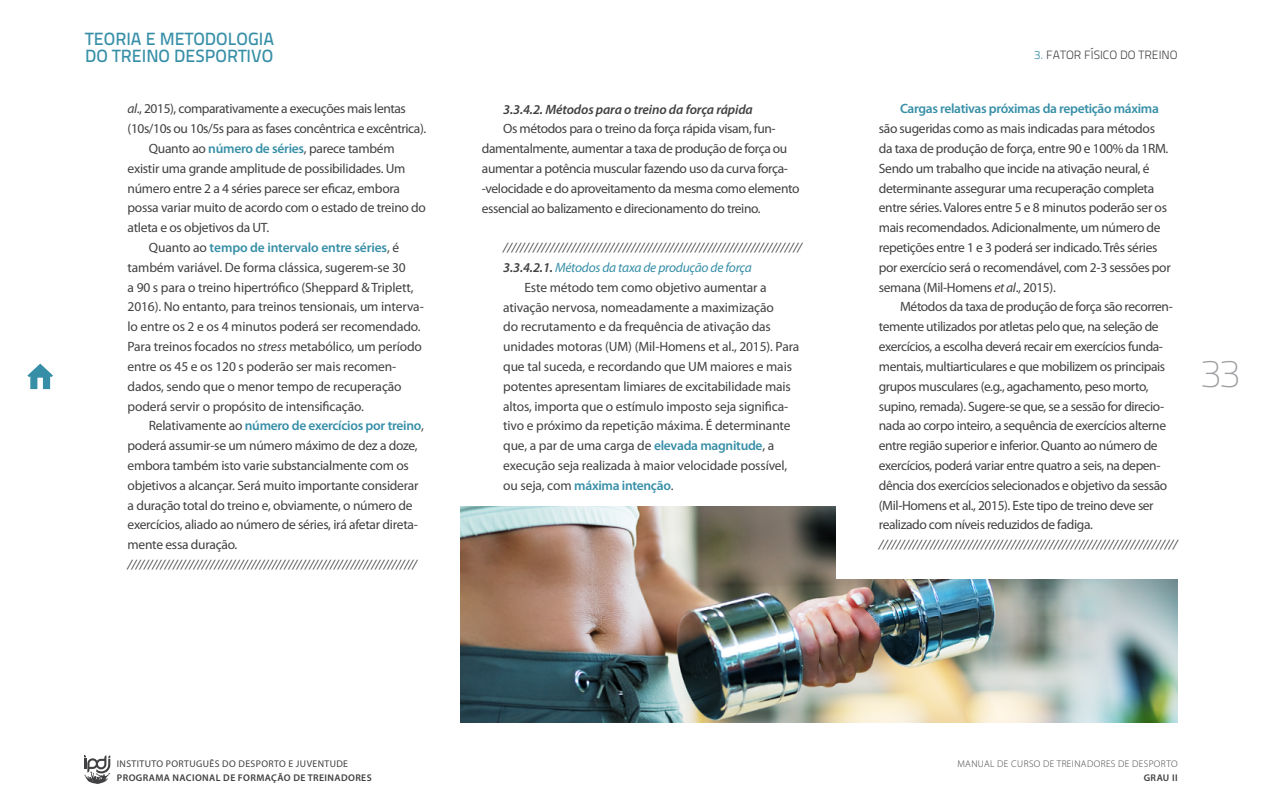
<style>
.page{position:relative;width:1263px;height:808px;background:#fff}
.page>*{position:absolute;margin:0;border:0;box-sizing:border-box;transform-origin:0 0}
.t1{font:700 39px "Titillium Text 14 L";color:#9d9fa2}
.t2{font:17.7px/16.4px "Titillium Text 14 L 600 wt";color:#378fa7}
.t3{font:13.5px/19.8px "Myriad Pro";letter-spacing:-.025em;color:#414042}
.t4{font:italic 13.5px "Myriad Pro";color:#414042}
.t5{font:600 13.5px "Myriad Pro";letter-spacing:-.02em;color:#378fa7}
.t6{font:italic 13.5px "Myriad Pro";letter-spacing:-.02em;color:#378fa7}
.t7{font:italic 600 13.5px "Myriad Pro";letter-spacing:-.01em;color:#414042}
.t8{font:12px "Titillium Text 14 L 250 wt";color:#414042}
.t9{font:600 9.75px "Myriad Pro";letter-spacing:.04em;color:#414042}
.t10{font:9.75px "Myriad Pro";letter-spacing:.04em;color:#414042}
.t11{font:300 9.75px "Myriad Pro";letter-spacing:.04em;color:#414042}
.s1{font-style:italic}
.s2{font-weight:600;color:#378fa7}
.s3{font-weight:400;color:#414042}
.s4{font-weight:600;color:#414042}
.s5{color:#378fa7}
</style>
<div class="page">
<svg style="left:27px;top:364px;width:26px;height:25px"></svg>
<svg style="left:84px;top:755px;width:26px;height:29px"></svg>
<img style="left:461px;top:506px;width:716px;height:217px">
<div style="left:836px;top:504px;width:348px;height:75px;background:#fff"></div>
<h2 class="t2" style="left:85px;top:31px;width:190px">TEORIA E METODOLOGIA<br>DO TREINO DESPORTIVO</h2>
<p class="t3" style="left:128px;top:99px;width:280px"><span class="s1">al</span>., 2015), comparativamente a execuções mais lentas</p>
<p class="t3" style="left:128px;top:119px;width:300px">(10s/10s ou 10s/5s para as fases concêntrica e excêntrica).</p>
<p class="t3" style="left:149px;top:138px;width:247px">Quanto ao <span class="s2">número de séries</span>, parece também</p>
<p class="t3" style="left:128px;top:158px;width:279px">existir uma grande amplitude de possibilidades. Um</p>
<p class="t3" style="left:128px;top:178px;width:274px">número entre 2 a 4 séries parece ser eficaz, embora</p>
<p class="t3" style="left:128px;top:198px;width:300px">possa variar muito de acordo com o estado de treino do</p>
<p class="t3" style="left:128px;top:218px;width:143px">atleta e os objetivos da UT.</p>
<p class="t5" style="left:149px;top:239px;width:252px"><span class="s3">Quanto ao</span> tempo de intervalo entre séries<span class="s3">, é</span></p>
<p class="t3" style="left:128px;top:257px;width:280px">também variável. De forma clássica, sugerem-se 30</p>
<p class="t3" style="left:128px;top:277px;width:287px">a 90 s para o treino hipertrófico (Sheppard &amp; Triplett,</p>
<p class="t3" style="left:128px;top:297px;width:298px">2016). No entanto, para treinos tensionais, um interva-</p>
<p class="t3" style="left:128px;top:317px;width:295px">lo entre os 2 e os 4 minutos poderá ser recomendado.</p>
<p class="t3" style="left:128px;top:336px;width:296px">Para treinos focados no <span class="s1">stress</span> metabólico, um período</p>
<p class="t3" style="left:128px;top:356px;width:270px">entre os 45 e os 120 s poderão ser mais recomen-</p>
<p class="t3" style="left:128px;top:376px;width:276px">dados, sendo que o menor tempo de recuperação</p>
<p class="t3" style="left:128px;top:396px;width:238px">poderá servir o propósito de intensificação.</p>
<p class="t5" style="left:149px;top:417px;width:277px"><span class="s3">Relativamente ao</span> número de exercícios por treino<span class="s3">,</span></p>
<p class="t3" style="left:128px;top:435px;width:292px">poderá assumir-se um número máximo de dez a doze,</p>
<p class="t3" style="left:128px;top:455px;width:283px">embora também isto varie substancialmente com os</p>
<p class="t3" style="left:128px;top:475px;width:292px">objetivos a alcançar. Será muito importante considerar</p>
<p class="t3" style="left:128px;top:495px;width:287px">a duração total do treino e, obviamente, o número de</p>
<p class="t3" style="left:128px;top:515px;width:292px">exercícios, aliado ao número de séries, irá afetar direta-</p>
<p class="t3" style="left:128px;top:534px;width:111px">mente essa duração.</p>
<p class="t4" style="left:128px;top:557px;width:291px">//////////////////////////////////////////////////////////////////////</p>
<p class="t7" style="left:503px;top:100px;width:251px">3.3.4.2. Métodos para o treino da força rápida</p>
<p class="t3" style="left:482px;top:119px;width:319px;text-indent:21px">Os métodos para o treino da força rápida visam, fun&shy;damentalmente, aumentar a taxa de produção de força ou aumentar a potência muscular fazendo uso da curva força--velocidade e do aproveitamento da mesma como elemento essencial ao balizamento e direcionamento do treino.</p>
<p class="t4" style="left:503px;top:240px;width:300px">//////////////////////////////////////////////////////////////////////</p>
<p class="t6" style="left:503px;top:260px;width:250px"><span class="s4">3.3.4.2.1.</span> Métodos da taxa de produção de força</p>
<p class="t3" style="left:524px;top:277px;width:244px">Este método tem como objetivo aumentar a</p>
<p class="t3" style="left:503px;top:297px;width:272px">ativação nervosa, nomeadamente a maximização</p>
<p class="t3" style="left:503px;top:317px;width:269px">do recrutamento e da frequência de ativação das</p>
<p class="t3" style="left:503px;top:337px;width:298px">unidades motoras (UM) (Mil-Homens et al., 2015). Para</p>
<p class="t3" style="left:503px;top:356px;width:290px">que tal suceda, e recordando que UM maiores e mais</p>
<p class="t3" style="left:503px;top:376px;width:289px">potentes apresentam limiares de excitabilidade mais</p>
<p class="t3" style="left:503px;top:396px;width:287px">altos, importa que o estímulo imposto seja significa-</p>
<p class="t3" style="left:503px;top:416px;width:289px">tivo e próximo da repetição máxima. É determinante</p>
<p class="t3" style="left:503px;top:436px;width:272px">que, a par de uma carga de <span class="s2">elevada magnitude</span>, a</p>
<p class="t3" style="left:503px;top:455px;width:286px">execução seja realizada à maior velocidade possível,</p>
<p class="t5" style="left:503px;top:477px;width:172px"><span class="s3">ou seja, com</span> máxima intenção<span class="s3">.</span></p>
<p class="t8" style="left:1034px;top:48px;width:145px"><span class="s5">3.</span> FATOR FÍSICO DO TREINO</p>
<p class="t5" style="left:900px;top:100px;width:260px">Cargas relativas próximas da repetição máxima</p>
<p class="t3" style="left:879px;top:119px;width:293px">são sugeridas como as mais indicadas para métodos da taxa de produção de força, entre 90 e 100% da 1RM.<br>Sendo um trabalho que incide na ativação neural, é determinante assegurar uma recuperação completa entre séries. Valores entre 5 e 8 minutos poderão ser os mais recomendados. Adicionalmente, um número de repetições entre 1 e 3 poderá ser indicado. Três séries por exercício será o recomendável, com 2-3 sessões por semana (Mil-Homens <span class="s1">et al</span>., 2015).</p>
<p class="t3" style="left:879px;top:297px;width:296px;text-indent:21px">Métodos da taxa de produção de força são recorren&shy;temente utilizados por atletas pelo que, na seleção de exercícios, a escolha deverá recair em exercícios funda&shy;mentais, multiarticulares e que mobilizem os principais grupos musculares (e.g., agachamento, peso morto, supino, remada). Sugere-se que, se a sessão for direcio&shy;nada ao corpo inteiro, a sequência de exercícios alterne entre região superior e inferior. Quanto ao número de exercícios, poderá variar entre quatro a seis, na depen&shy;dência dos exercícios selecionados e objetivo da sessão (Mil-Homens et al., 2015). Este tipo de treino deve ser realizado com níveis reduzidos de fadiga.</p>
<p class="t4" style="left:879px;top:537px;width:300px">//////////////////////////////////////////////////////////////////////</p>
<h1 class="t1" style="left:1200px;top:350px;width:41px">33</h1>
<p class="t10" style="left:117px;top:758px;width:233px">INSTITUTO PORTUGUÊS DO DESPORTO E JUVENTUDE</p>
<p class="t9" style="left:117px;top:771px;width:256px">PROGRAMA NACIONAL DE FORMAÇÃO DE TREINADORES</p>
<p class="t11" style="left:957px;top:758px;width:222px">MANUAL DE CURSO DE TREINADORES DE DESPORTO</p>
<p class="t9" style="left:1144px;top:771px;width:35px">GRAU II</p>
</div>
